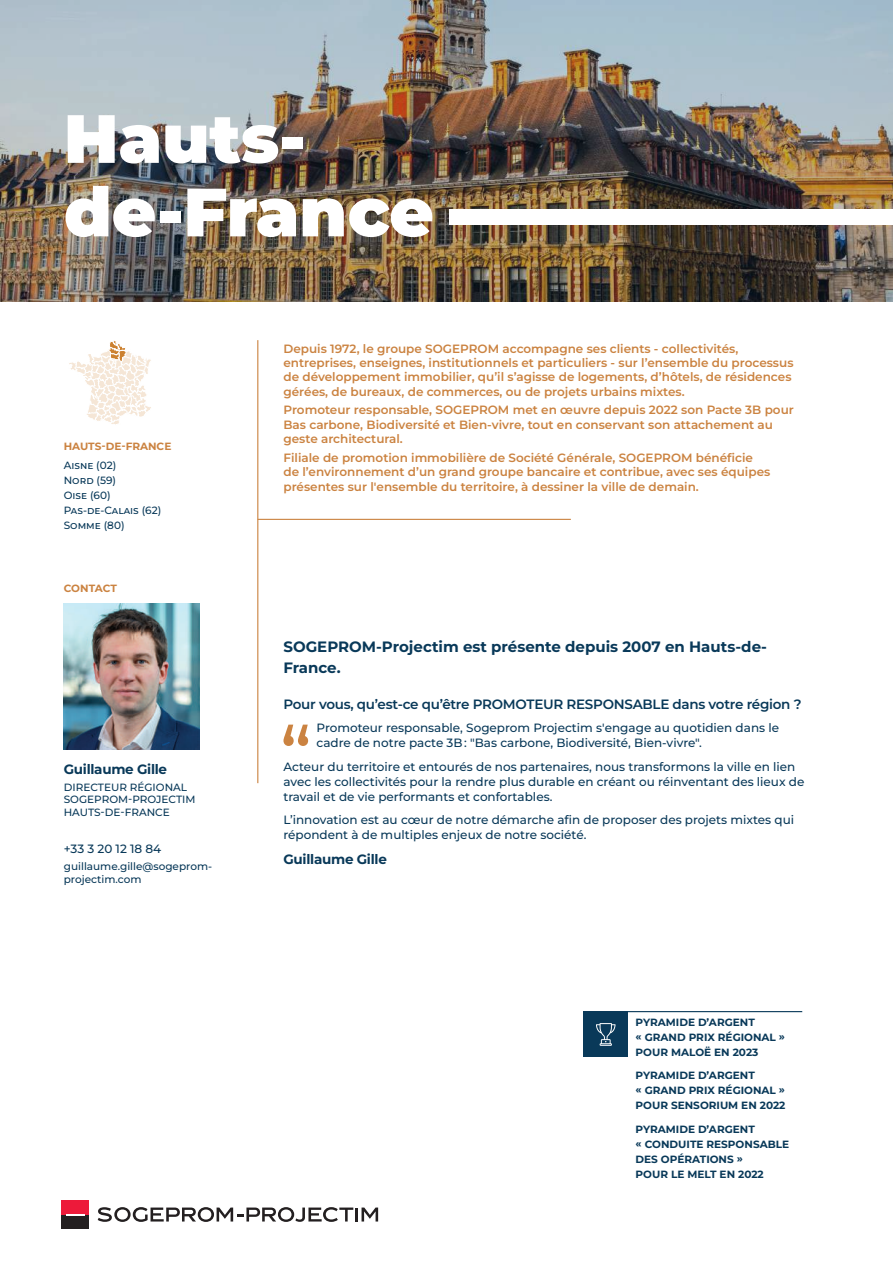
<style>
.page{position:relative;width:893px;height:1263px;background:#fff}
.page>*{position:absolute;margin:0;border:0;box-sizing:border-box;transform-origin:0 0}
.t1{font:900 68.1px/73.5px "Montserrat";color:#fff}
.t2{font:700 15px/21px "Montserrat";color:#093959}
.t3{font:600 13.5px "Montserrat";letter-spacing:-.02em;color:#093959}
.t4{font:700 13.5px "Montserrat";letter-spacing:-.02em;color:#093959}
.t5{font:600 12px/14.4px "Montserrat";color:#cb8341}
.t6{font:500 12px/15px "Montserrat";color:#093959}
.t7{font:700 10.5px/15px "Montserrat";color:#093959}
.t8{font:500 10.5px/15px "Montserrat";color:#093959}
.t9{font:700 10.5px "Montserrat";color:#cb8341}
</style>
<div class="page">
<hr style="left:257px;top:340px;width:1px;height:443px;background:#cb8341">
<svg style="left:283px;top:725px;width:25px;height:21px"></svg>
<svg style="left:69px;top:341px;width:82px;height:84px"></svg>
<img style="left:0;top:0;width:893px;height:302px">
<div style="left:449px;top:210px;width:444px;height:15px;background:#fff"></div>
<img style="left:64px;top:603px;width:135px;height:146px">
<hr style="left:258px;top:519px;width:313px;height:1px;background:#cb8341">
<hr style="left:583px;top:1011px;width:219px;height:1px;background:#093959">
<div style="left:583px;top:1011px;width:45px;height:45px;background:#093959"></div>
<svg style="left:596px;top:1023px;width:19px;height:23px"></svg>
<div style="left:61px;top:1200px;width:28px;height:15px;background:#ed1a3a"></div>
<div style="left:61px;top:1214px;width:28px;height:14px;background:#231f20"></div>
<svg style="left:66px;top:1214px;width:18px;height:1px"></svg>
<hr style="left:355px;top:1207px;width:3px;height:14px;background:#231f20">
<svg style="left:362px;top:1207px;width:16px;height:14px"></svg>
<svg style="left:98px;top:1207px;width:255px;height:15px"></svg>
<h1 class="t1" style="left:64px;top:98px;width:371px">Hauts&shy;de‑France</h1>
<p class="t9" style="left:64px;top:439px;width:109px">HAUTS-DE-FRANCE</p>
<p class="t8" style="left:64px;top:458px;width:99px">Aisne (02)<br>Nord (59)<br>Oise (60)<br>Pas-de-Calais (62)<br>Somme (80)</p>
<p class="t9" style="left:64px;top:580px;width:55px">CONTACT</p>
<p class="t4" style="left:64px;top:759px;width:105px">Guillaume Gille</p>
<p class="t8" style="left:64px;top:780px;width:133px;line-height:12.6px">DIRECTEUR RÉGIONAL<br>SOGEPROM-PROJECTIM<br>HAUTS-DE-FRANCE</p>
<p class="t6" style="left:64px;top:841px;width:99px">+33 3 20 12 18 84</p>
<p class="t8" style="left:64px;top:860px;width:150px;line-height:12.6px">guillaume.gille@sogeprom&shy;projectim.com</p>
<p class="t5" style="left:283px;top:340px;width:511px">Depuis 1972, le groupe SOGEPROM accompagne ses clients - collectivités, entreprises, enseignes, institutionnels et particuliers - sur l’ensemble du processus de développement immobilier, qu’il s’agisse de logements, d’hôtels, de résidences gérées, de bureaux, de commerces, ou de projets urbains mixtes.</p>
<p class="t5" style="left:283px;top:402px;width:512px">Promoteur responsable, SOGEPROM met en œuvre depuis 2022 son Pacte 3B pour<br>Bas carbone, Biodiversité et Bien-vivre, tout en conservant son attachement au geste architectural.</p>
<p class="t5" style="left:283px;top:450px;width:488px">Filiale de promotion immobilière de Société Générale, SOGEPROM bénéficie de l’environnement d’un grand groupe bancaire et contribue, avec ses équipes présentes sur l'ensemble du territoire, à dessiner la ville de demain.</p>
<p class="t2" style="left:283px;top:635px;width:485px">SOGEPROM-Projectim est présente depuis 2007 en Hauts-de-<br>France.</p>
<p class="t3" style="left:283px;top:694px;width:520px">Pour vous, qu’est-ce qu’être PROMOTEUR RESPONSABLE dans votre région ?</p>
<p class="t6" style="left:317px;top:720px;width:464px">Promoteur responsable, Sogeprom Projectim s'engage au quotidien dans le cadre de notre pacte 3B : "Bas carbone, Biodiversité, Bien-vivre".</p>
<p class="t6" style="left:283px;top:759px;width:522px">Acteur du territoire et entourés de nos partenaires, nous transformons la ville en lien avec les collectivités pour la rendre plus durable en créant ou réinventant des lieux de travail et de vie performants et confortables.</p>
<p class="t6" style="left:283px;top:812px;width:512px">L’innovation est au cœur de notre démarche afin de proposer des projets mixtes qui répondent à de multiples enjeux de notre société.</p>
<p class="t4" style="left:283px;top:850px;width:105px">Guillaume Gille</p>
<p class="t7" style="left:636px;top:1014px;width:151px">PYRAMIDE D’ARGENT<br>« GRAND PRIX RÉGIONAL »<br>POUR MALOË EN 2023</p>
<p class="t7" style="left:636px;top:1068px;width:151px">PYRAMIDE D’ARGENT<br>« GRAND PRIX RÉGIONAL »<br>POUR SENSORIUM EN 2022</p>
<p class="t7" style="left:636px;top:1121px;width:155px">PYRAMIDE D’ARGENT<br>« CONDUITE RESPONSABLE<br>DES OPÉRATIONS »<br>POUR LE MELT EN 2022</p>
</div>
